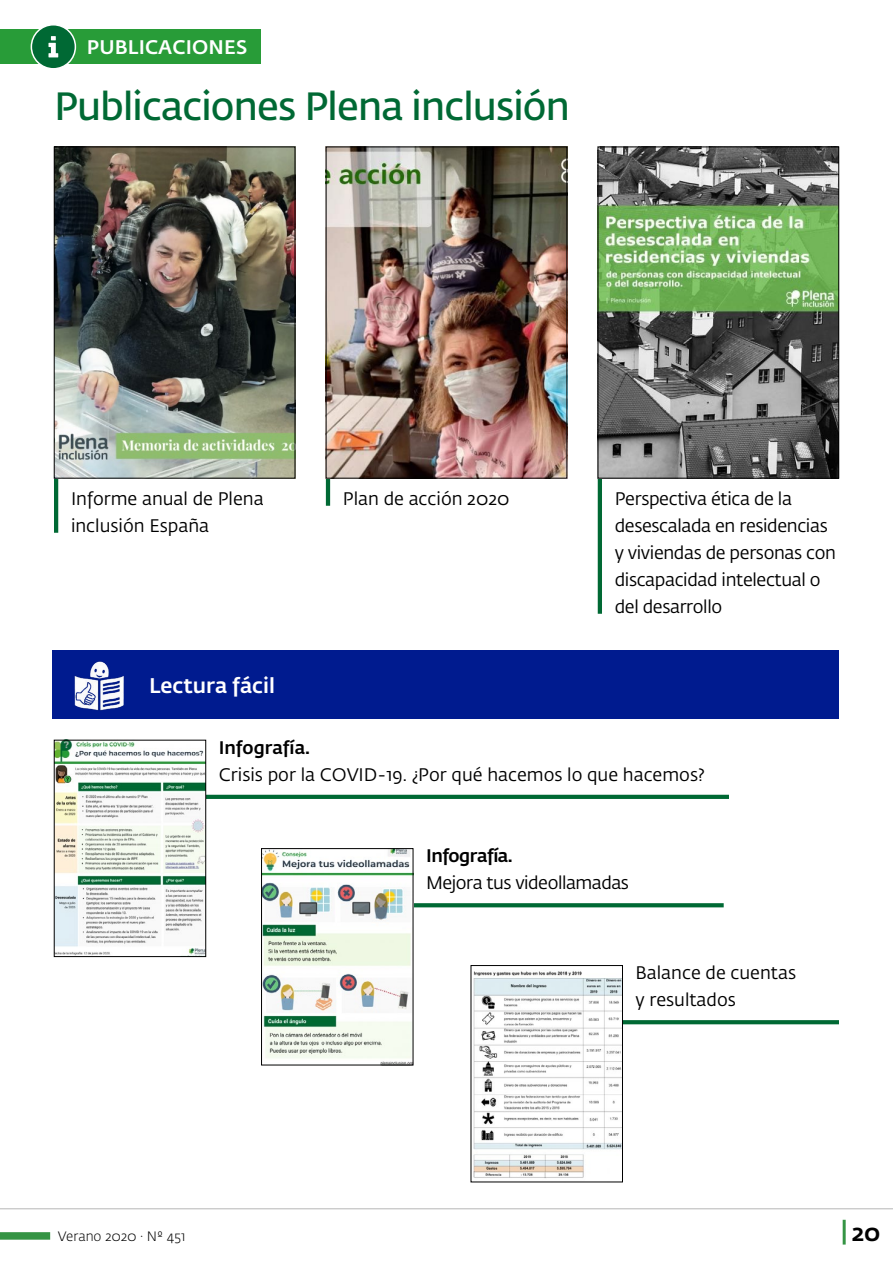
<style>
.page{position:relative;width:893px;height:1263px;background:#fff}
.page>*{position:absolute;margin:0;border:0;box-sizing:border-box;transform-origin:0 0}
.t1{font:600 39px "Fedra Sans Pro";letter-spacing:-.02em;color:#006934}
.t2{font:500 24px "Fedra Sans Pro";color:#000}
.t3{font:500 21px "Fedra Sans Pro";color:#fff}
.t4{font:500 19.5px "Fedra Sans Pro";letter-spacing:.01em;color:#fff}
.t5{font:18px/27px "Fedra Sans Pro";letter-spacing:-.02em;color:#000}
.t6{font:18px/27px "Fedra Sans Pro";color:#000}
.t7{font:500 18px "Fedra Sans Pro";letter-spacing:-.01em;color:#000}
.t8{font:300 13.5px "Fedra Sans Pro";color:#000}
</style>
<div class="page">
<hr style="left:54px;top:478px;width:4px;height:55px;background:#006934">
<img style="left:56px;top:149px;width:237px;height:327px">
<div style="left:54px;top:147px;width:241px;height:331px;border:1px solid #000"></div>
<hr style="left:326px;top:478px;width:4px;height:28px;background:#006934">
<img style="left:328px;top:149px;width:237px;height:327px">
<div style="left:326px;top:147px;width:241px;height:331px;border:1px solid #000"></div>
<hr style="left:204px;top:795px;width:525px;height:4px;background:#006934">
<img style="left:56px;top:742px;width:148px;height:213px">
<div style="left:54px;top:740px;width:152px;height:217px;border:1px solid #000"></div>
<hr style="left:598px;top:478px;width:4px;height:136px;background:#006934">
<img style="left:600px;top:149px;width:237px;height:327px">
<div style="left:598px;top:147px;width:241px;height:331px;border:1px solid #000"></div>
<svg style="left:413px;top:903px;width:311px;height:4px"></svg>
<img style="left:263px;top:850px;width:148px;height:213px">
<div style="left:261px;top:848px;width:152px;height:217px;border:1px solid #000"></div>
<svg style="left:623px;top:1020px;width:216px;height:4px"></svg>
<img style="left:473px;top:971px;width:148px;height:207px">
<div style="left:471px;top:965px;width:152px;height:217px;border:1px solid #000"></div>
<div style="left:53px;top:651px;width:786px;height:68px;background:#001b8f"></div>
<img style="left:74px;top:661px;width:50px;height:50px">
<div style="left:0;top:30px;width:260px;height:34px;background:#289c38"></div>
<div style="left:31px;top:25px;width:44px;height:44px;background:#006934;border-radius:50%"></div>
<div style="left:31px;top:24px;width:45px;height:46px;border:2px solid #fff;border-radius:50%"></div>
<svg style="left:48px;top:36px;width:10px;height:21px"></svg>
<hr style="left:843px;top:1220px;width:3px;height:24px;background:#359444">
<div style="left:0;top:1232px;width:50px;height:8px;background:#359444"></div>
<hr style="left:0;top:1208px;width:893px;height:1px;background:#b7b7b7">
<p class="t4" style="left:87px;top:33px;width:162px">PUBLICACIONES</p>
<h1 class="t1" style="left:54px;top:78px;width:517px">Publicaciones Plena inclusión</h1>
<p class="t6" style="left:71px;top:485px;width:194px">Informe anual de Plena inclusión España</p>
<p class="t6" style="left:343px;top:485px;width:168px">Plan de acción 2020</p>
<p class="t3" style="left:149px;top:670px;width:127px">Lectura fácil</p>
<p class="t5" style="left:615px;top:485px;width:223px">Perspectiva ética de la desescalada en residencias y viviendas de personas con discapacidad intelectual o del desarrollo</p>
<p class="t7" style="left:219px;top:734px;width:93px">Infografía.</p>
<p class="t6" style="left:219px;top:761px;width:488px">Crisis por la COVID-19. ¿Por qué hacemos lo que hacemos?</p>
<p class="t7" style="left:426px;top:842px;width:88px">Infografía.</p>
<p class="t5" style="left:426px;top:869px;width:204px">Mejora tus videollamadas</p>
<p class="t6" style="left:635px;top:959px;width:162px">Balance de cuentas y resultados</p>
<p class="t8" style="left:58px;top:1227px;width:129px">Verano 2020 · Nº 451</p>
<h2 class="t2" style="left:852px;top:1214px;width:30px">20</h2>
</div>
